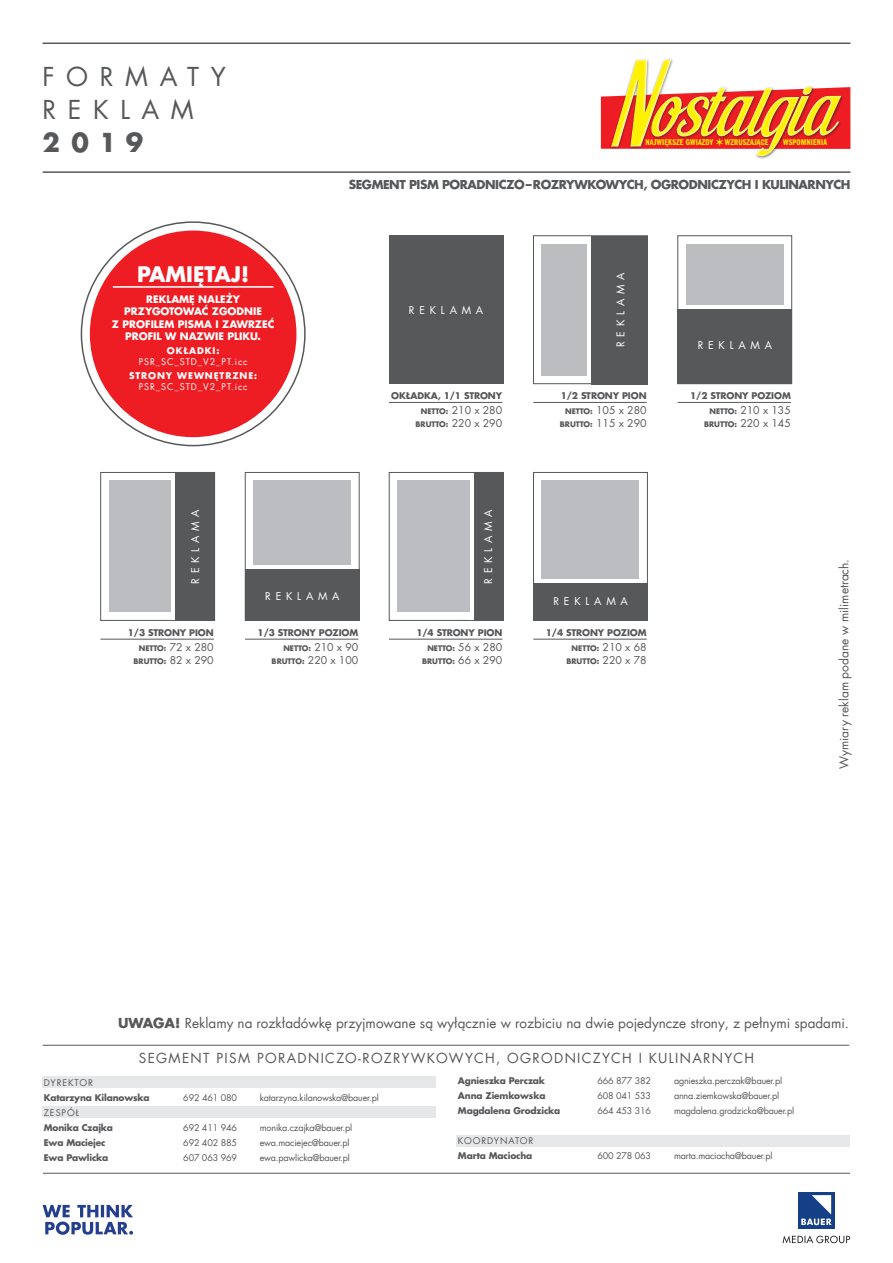
<style>
.page{position:relative;width:893px;height:1263px;background:#fff}
.page>*{position:absolute;margin:0;border:0;box-sizing:border-box;transform-origin:0 0}
.t1{font:25.5px/33px "Futura Com";letter-spacing:.455em;color:#57585a}
.t2{font:700 25.5px "Futura Com";color:#57585a}
.t3{font:700 21px "Futura Com";color:#fff}
.t4{font:13.5px "Futura Com";color:#57585a}
.t5{font:13.5px "Futura Com";letter-spacing:.1em;color:#57585a}
.t6{font:700 12px "Futura Com";letter-spacing:-.035em;color:#57585a}
.t7{font:12px "Futura Com";color:#57585a}
.t8{font:10.95px "Sorts PL";color:#fff101}
.t9{font:10.5px "Futura Com";letter-spacing:.455em;color:#fff}
.t10{font:10.5px "Futura Com";color:#57585a}
.t11{font:700 10.2px/12.1px "Futura Com";color:#fff;text-align:center}
.t12{font:9px "Futura Com";letter-spacing:-.02em;color:#57585a}
.t13{font:700 9px "Futura Com";letter-spacing:-.015em;color:#57585a}
.t14{font:9px "Futura Com";letter-spacing:.1em;color:#fff}
.t15{font:700 9px "Futura Com";letter-spacing:.1em;color:#fff}
.t16{font:9px "Futura Com";letter-spacing:.1em;color:#57585a}
.t17{font:600 8.4px "Franklin Gothic Cmpr ITC";letter-spacing:.02em;color:#fff101}
.t18{font:700 7.5px/12.6px "Futura Com";color:#57585a;text-align:right}
.s1{font-weight:700;font-size:7.5px}
.s2{font-weight:400;font-size:10.5px}
.s3{font-weight:700}
</style>
<div class="page">
<svg style="left:43px;top:1205px;width:90px;height:30px"></svg>
<svg style="left:783px;top:1235px;width:67px;height:8px"></svg>
<div style="left:798px;top:1191px;width:37px;height:37px;background:#153f87"></div>
<svg style="left:801px;top:1195px;width:31px;height:30px"></svg>
<hr style="left:43px;top:171px;width:807px;height:2px;background:#57585a">
<hr style="left:43px;top:43px;width:807px;height:1px;background:#57585a">
<hr style="left:43px;top:1173px;width:807px;height:1px;background:#57585a">
<div style="left:43px;top:1076px;width:393px;height:12px;background:#e6e7e9"></div>
<div style="left:457px;top:1134px;width:393px;height:12px;background:#e6e7e9"></div>
<div style="left:43px;top:1106px;width:393px;height:12px;background:#e6e7e9"></div>
<hr style="left:43px;top:1045px;width:806px;height:1px;background:#57585a">
<svg style="left:601px;top:87px;width:249px;height:62px"></svg>
<svg style="left:610px;top:59px;width:237px;height:98px"></svg>
<div style="left:389px;top:235px;width:114px;height:149px;background:#57585a"></div>
<hr style="left:389px;top:402px;width:113px;height:1px;background:#57585a">
<div style="left:542px;top:244px;width:97px;height:132px;background:#bcbdc0"></div>
<div style="left:533px;top:235px;width:115px;height:149px;border:1px solid #57585a"></div>
<svg style="left:587px;top:239px;width:5px;height:144px"></svg>
<div style="left:592px;top:236px;width:56px;height:148px;background:#57585a"></div>
<hr style="left:533px;top:402px;width:114px;height:1px;background:#57585a">
<div style="left:686px;top:244px;width:98px;height:132px;background:#bcbdc0"></div>
<div style="left:677px;top:235px;width:115px;height:149px;border:1px solid #57585a"></div>
<svg style="left:680px;top:305px;width:109px;height:5px"></svg>
<div style="left:677px;top:310px;width:115px;height:74px;background:#57585a"></div>
<hr style="left:677px;top:402px;width:114px;height:1px;background:#57585a">
<div style="left:253px;top:480px;width:98px;height:132px;background:#bcbdc0"></div>
<div style="left:245px;top:472px;width:115px;height:149px;border:1px solid #57585a"></div>
<div style="left:247px;top:566px;width:110px;height:51px;background:linear-gradient(to right,#fff,#fff)"></div>
<div style="left:245px;top:570px;width:115px;height:51px;background:#57585a"></div>
<hr style="left:245px;top:639px;width:113px;height:1px;background:#57585a">
<div style="left:542px;top:480px;width:97px;height:132px;background:#bcbdc0"></div>
<div style="left:533px;top:472px;width:115px;height:149px;border:1px solid #57585a"></div>
<div style="left:536px;top:579px;width:109px;height:38px;background:#fff"></div>
<div style="left:533px;top:583px;width:115px;height:38px;background:#57585a"></div>
<hr style="left:533px;top:639px;width:114px;height:1px;background:#57585a">
<div style="left:109px;top:480px;width:98px;height:132px;background:#bcbdc0"></div>
<div style="left:100px;top:472px;width:115px;height:149px;border:1px solid #57585a"></div>
<div style="left:172px;top:476px;width:39px;height:144px;background:linear-gradient(to bottom,#fff,#fff)"></div>
<div style="left:176px;top:473px;width:39px;height:148px;background:#57585a"></div>
<hr style="left:100px;top:639px;width:114px;height:1px;background:#57585a">
<div style="left:397px;top:480px;width:98px;height:132px;background:#bcbdc0"></div>
<div style="left:389px;top:472px;width:115px;height:149px;border:1px solid #57585a"></div>
<div style="left:470px;top:476px;width:29px;height:144px;background:#fff"></div>
<div style="left:474px;top:473px;width:29px;height:148px;background:#57585a"></div>
<hr style="left:389px;top:639px;width:113px;height:1px;background:#57585a">
<div style="left:90px;top:231px;width:206px;height:206px;background:#ee1d23;border-radius:50%"></div>
<hr style="left:113px;top:286px;width:160px;height:2px;background:#fff">
<h1 class="t1" style="left:43px;top:60px;width:185px">FORMATY<br>REKLAM</h1>
<h1 class="t2" style="left:43px;top:123px;width:102px">2019</h1>
<h2 class="t3" style="left:137px;top:258px;width:114px">PAMIĘTAJ!</h2>
<p class="t11" style="left:112px;top:293px;width:164px">REKLAMĘ NALEŻY<br>PRZYGOTOWAĆ ZGODNIE<br>Z PROFILEM PISMA I ZAWRZEĆ<br>PROFIL W NAZWIE PLIKU.</p>
<p class="t15" style="left:167px;top:344px;width:54px">OKŁADKI:</p>
<p class="t14" style="left:139px;top:355px;width:110px">PSR_SC_STD_V2_PT.icc</p>
<p class="t15" style="left:129px;top:369px;width:130px">STRONY WEWNĘTRZNE:</p>
<p class="t14" style="left:139px;top:381px;width:110px">PSR_SC_STD_V2_PT.icc</p>
<p class="t8" style="left:716px;top:138px;width:9px">V</p>
<p class="t17" style="left:783px;top:137px;width:45px">WSPOMNIENIA</p>
<p class="t17" style="left:646px;top:137px;width:69px">NAJWIĘKSZE GWIAZDY</p>
<p class="t17" style="left:725px;top:137px;width:45px">WZRUSZAJĄCE</p>
<h3 class="t6" style="left:349px;top:175px;width:503px">SEGMENT PISM PORADNICZO – ROZRYWKOWYCH, OGRODNICZYCH I KULINARNYCH</h3>
<p class="t9" style="left:409px;top:303px;width:76px">REKLAMA</p>
<p class="t13" style="left:391px;top:389px;width:112px">OKŁADKA, 1/1 STRONY</p>
<p class="t10" style="left:421px;top:403px;width:83px"><span class="s1">NETTO:</span> 210 x 280</p>
<p class="t18" style="left:415px;top:418px;width:88px">BRUTTO: <span class="s2">220 x 290</span></p>
<p class="t9" style="left:613px;top:347px;width:76px;rotate:-90deg">REKLAMA</p>
<p class="t13" style="left:561px;top:389px;width:87px">1/2 STRONY PION</p>
<p class="t10" style="left:565px;top:403px;width:83px"><span class="s1">NETTO:</span> 105 x 280</p>
<p class="t18" style="left:560px;top:418px;width:88px">BRUTTO: <span class="s2">115 x 290</span></p>
<p class="t9" style="left:698px;top:338px;width:76px">REKLAMA</p>
<p class="t13" style="left:690px;top:389px;width:102px">1/2 STRONY POZIOM</p>
<p class="t10" style="left:709px;top:403px;width:83px"><span class="s1">NETTO:</span> 210 x 135</p>
<p class="t18" style="left:704px;top:418px;width:88px">BRUTTO: <span class="s2">220 x 145</span></p>
<p class="t9" style="left:188px;top:584px;width:76px;rotate:-90deg">REKLAMA</p>
<p class="t13" style="left:128px;top:626px;width:87px">1/3 STRONY PION</p>
<p class="t18" style="left:133px;top:642px;width:82px">NETTO: <span class="s2">72 x 280<br></span>BRUTTO: <span class="s2">82 x 290</span></p>
<p class="t9" style="left:265px;top:589px;width:76px">REKLAMA</p>
<p class="t13" style="left:258px;top:626px;width:102px">1/3 STRONY POZIOM</p>
<p class="t18" style="left:272px;top:642px;width:88px">NETTO: <span class="s2">210 x 90<br></span>BRUTTO: <span class="s2">220 x 100</span></p>
<p class="t9" style="left:481px;top:584px;width:76px;rotate:-90deg">REKLAMA</p>
<p class="t13" style="left:416px;top:626px;width:87px">1/4 STRONY PION</p>
<p class="t18" style="left:422px;top:642px;width:82px">NETTO: <span class="s2">56 x 280<br></span>BRUTTO: <span class="s2">66 x 290</span></p>
<p class="t9" style="left:553px;top:594px;width:76px">REKLAMA</p>
<p class="t13" style="left:546px;top:626px;width:102px">1/4 STRONY POZIOM</p>
<p class="t18" style="left:566px;top:642px;width:82px">NETTO: <span class="s2">210 x 68<br></span>BRUTTO: <span class="s2">220 x 78</span></p>
<h3 class="t7" style="left:836px;top:769px;width:212px;rotate:-90deg">Wymiary reklam podane w milimetrach.</h3>
<h3 class="t4" style="left:118px;top:1014px;width:732px"><span class="s3">UWAGA!</span> Reklamy na rozkładówkę przyjmowane są wyłącznie w rozbiciu na dwie pojedyncze strony, z pełnymi spadami.</h3>
<h3 class="t5" style="left:139px;top:1048px;width:617px">SEGMENT PISM PORADNICZO-ROZRYWKOWYCH, OGRODNICZYCH I KULINARNYCH</h3>
<p class="t16" style="left:44px;top:1076px;width:51px">DYREKTOR</p>
<p class="t13" style="left:44px;top:1090px;width:107px">Katarzyna Kilanowska</p>
<p class="t12" style="left:183px;top:1091px;width:55px">692 461 080</p>
<p class="t12" style="left:260px;top:1091px;width:120px">katarzyna.kilanowska@bauer.pl</p>
<p class="t12" style="left:44px;top:1106px;width:37px">ZESPÓŁ</p>
<p class="t13" style="left:44px;top:1120px;width:71px">Monika Czajka</p>
<p class="t12" style="left:183px;top:1121px;width:55px">692 411 946</p>
<p class="t12" style="left:260px;top:1121px;width:94px">monika.czajka@bauer.pl</p>
<p class="t13" style="left:44px;top:1135px;width:63px">Ewa Maciejec</p>
<p class="t12" style="left:183px;top:1136px;width:55px">692 402 885</p>
<p class="t12" style="left:260px;top:1136px;width:91px">ewa.maciejec@bauer.pl</p>
<p class="t13" style="left:44px;top:1150px;width:66px">Ewa Pawlicka</p>
<p class="t12" style="left:183px;top:1151px;width:55px">607 063 969</p>
<p class="t12" style="left:260px;top:1151px;width:92px">ewa.pawlicka@bauer.pl</p>
<p class="t13" style="left:458px;top:1073px;width:89px">Agnieszka Perczak</p>
<p class="t12" style="left:597px;top:1074px;width:55px">666 877 382</p>
<p class="t12" style="left:674px;top:1074px;width:110px">agnieszka.perczak@bauer.pl</p>
<p class="t13" style="left:458px;top:1088px;width:89px">Anna Ziemkowska</p>
<p class="t12" style="left:597px;top:1089px;width:55px">608 041 533</p>
<p class="t12" style="left:674px;top:1089px;width:107px">anna.ziemkowska@bauer.pl</p>
<p class="t13" style="left:458px;top:1103px;width:104px">Magdalena Grodzicka</p>
<p class="t12" style="left:597px;top:1104px;width:55px">664 453 316</p>
<p class="t12" style="left:674px;top:1104px;width:122px">magdalena.grodzicka@bauer.pl</p>
<p class="t16" style="left:458px;top:1134px;width:77px">KOORDYNATOR</p>
<p class="t13" style="left:458px;top:1148px;width:76px">Marta Maciocha</p>
<p class="t12" style="left:597px;top:1149px;width:55px">600 278 063</p>
<p class="t12" style="left:674px;top:1149px;width:100px">marta.maciocha@bauer.pl</p>
</div>
